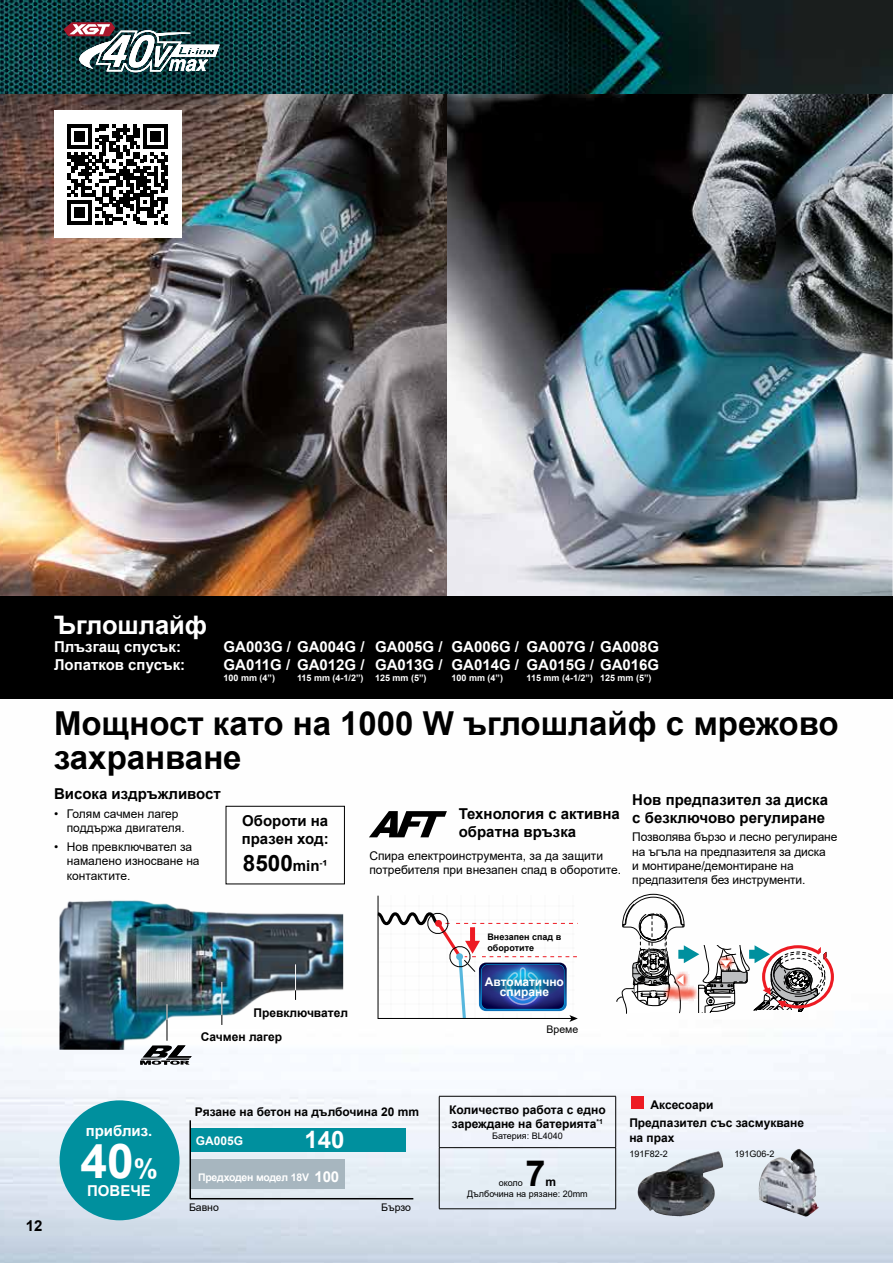
<style>
.page{position:relative;width:893px;height:1263px;background:#fff}
.page>*{position:absolute;margin:0;border:0;box-sizing:border-box;transform-origin:0 0}
.t1{font:700 48px "Arial";color:#fff}
.t2{font:700 36px "Arial";color:#000}
.t3{font:700 33px/34.5px "Arial";color:#000}
.t4{font:700 25.5px "Arial";color:#fff}
.t5{font:700 24px "Arial";color:#fff}
.t6{font:700 22.5px "Arial";color:#000}
.t7{font:700 15px "Arial";color:#fff}
.t8{font:700 15px/18px "Arial";color:#000}
.t9{font:12px/14.4px "Arial";letter-spacing:-.01em;color:#000}
.t10{font:700 12px/24.3px "Arial";color:#000}
.t11{font:700 12px/10.5px "Arial";color:#fff;text-align:center}
.t12{font:700 10.5px "Arial";letter-spacing:-.02em;color:#fff}
.t13{font:10.5px "Arial";color:#000}
.t14{font:700 9px "Arial";color:#fff}
.t15{font:9px "Arial";color:#000}
.t16{font:700 9px/10.8px "Arial";color:#000}
.s1{font-size:15px}
.s2{font-size:27px}
</style>
<div class="page">
<img style="left:446px;top:94px;width:447px;height:502px">
<img style="left:0;top:94px;width:446px;height:502px">
<img style="left:0;top:698px;width:893px;height:565px">
<img style="left:0;top:0;width:893px;height:94px">
<div style="left:0;top:596px;width:893px;height:102px;background:#000"></div>
<img style="left:60px;top:892px;width:283px;height:158px">
<img style="left:638px;top:1151px;width:80px;height:59px">
<img style="left:759px;top:1151px;width:60px;height:65px">
<img style="left:5px;top:0;width:273px;height:131px">
<img style="left:64px;top:22px;width:156px;height:50px">
<svg style="left:616px;top:893px;width:218px;height:121px"></svg>
<div style="left:135px;top:1042px;width:62px;height:25px;background:#f8fbff"></div>
<svg style="left:140px;top:1045px;width:52px;height:20px"></svg>
<hr style="left:167px;top:1004px;width:1px;height:37px;background:#000">
<svg style="left:167px;top:1004px;width:1px;height:16px"></svg>
<hr style="left:221px;top:982px;width:1px;height:43px;background:#000">
<hr style="left:221px;top:982px;width:1px;height:33px;background:#fff">
<hr style="left:295px;top:964px;width:1px;height:36px;background:#000">
<svg style="left:295px;top:964px;width:1px;height:26px"></svg>
<svg style="left:189px;top:1119px;width:226px;height:81px;background:#90c0c9"></svg>
<div style="left:631px;top:1096px;width:12px;height:13px;background:#ed1b23"></div>
<div style="left:60px;top:1100px;width:120px;height:120px;background:#00909e;border-radius:50%"></div>
<svg style="left:375px;top:895px;width:203px;height:127px"></svg>
<img style="left:474px;top:964px;width:98px;height:43px">
<div style="left:365px;top:807px;width:85px;height:34px;background:#fefefe"></div>
<svg style="left:369px;top:811px;width:78px;height:26px"></svg>
<div style="left:226px;top:806px;width:119px;height:78px;border:1px solid #000"></div>
<hr style="left:439px;top:1096px;width:177px;height:1px;background:#000">
<hr style="left:439px;top:1096px;width:1px;height:51px;background:#000">
<hr style="left:615px;top:1096px;width:1px;height:51px;background:#000">
<hr style="left:439px;top:1147px;width:177px;height:1px;background:#000">
<hr style="left:439px;top:1148px;width:1px;height:60px;background:#000">
<hr style="left:615px;top:1148px;width:1px;height:60px;background:#000">
<hr style="left:439px;top:1208px;width:177px;height:1px;background:#000">
<div style="left:54px;top:111px;width:128px;height:127px;background:#fff"></div>
<svg style="left:68px;top:124px;width:100px;height:100px"></svg>
<h3 class="t4" style="left:54px;top:607px;width:155px">Ъглошлайф</h3>
<p class="t7" style="left:54px;top:636px;width:129px">Плъзгащ спусък:</p>
<p class="t7" style="left:224px;top:636px;width:437px">GA003G / GA004G / GA005G / GA006G / GA007G / GA008G</p>
<p class="t7" style="left:54px;top:654px;width:133px">Лопатков спусък:</p>
<p class="t7" style="left:224px;top:654px;width:437px">GA011G / GA012G / GA013G / GA014G / GA015G / GA016G</p>
<p class="t14" style="left:223px;top:672px;width:53px">100 mm (4”)</p>
<p class="t14" style="left:297px;top:672px;width:68px">115 mm (4-1/2”)</p>
<p class="t14" style="left:375px;top:672px;width:53px">125 mm (5”)</p>
<p class="t14" style="left:452px;top:672px;width:53px">100 mm (4”)</p>
<p class="t14" style="left:526px;top:672px;width:127px">115 mm (4-1/2”) 125 mm (5”)</p>
<h3 class="t3" style="left:54px;top:706px;width:786px">Мощност като на 1000 W ъглошлайф с мрежово захранване</h3>
<p class="t8" style="left:54px;top:785px;width:168px">Висока издръжливост</p>
<p class="t9" style="left:67px;top:806px;width:119px;text-indent:-13px">• Голям сачмен лагер поддържа двигателя.</p>
<p class="t9" style="left:67px;top:839px;width:134px;text-indent:-13px">• Нов превключвател за намалено износване на контактите.</p>
<p class="t8" style="left:632px;top:790px;width:197px">Нов предпазител за диска с безключово регулиране</p>
<p class="t9" style="left:632px;top:830px;width:207px">Позволява бързо и лесно регулиране на ъгъла на предпазителя за диска<br>и монтиране/демонтиране на предпазителя без инструменти.</p>
<p class="t8" style="left:459px;top:805px;width:163px">Технология с активна обратна връзка</p>
<p class="t9" style="left:369px;top:848px;width:253px">Спира електроинструмента, за да защити потребителя при внезапен спад в оборотите.</p>
<p class="t8" style="left:242px;top:811px;width:89px">Обороти на празен ход:</p>
<h3 class="t6" style="left:243px;top:847px;width:86px">8500<span class="s1">min</span><sup>-</sup><span class="s1">¹</span></h3>
<p class="t10" style="left:201px;top:1000px;width:149px;text-indent:53px">Превключвател<br>Сачмен лагер</p>
<p class="t16" style="left:487px;top:932px;width:75px">Внезапен спад в оборотите</p>
<p class="t11" style="left:485px;top:977px;width:80px">Автоматично спиране</p>
<p class="t13" style="left:547px;top:1022px;width:33px">Време</p>
<p class="t8" style="left:26px;top:1217px;width:18px">12</p>
<p class="t7" style="left:86px;top:1120px;width:68px">приблиз.</p>
<h1 class="t1" style="left:80px;top:1127px;width:79px">40<span class="s2">%</span></h1>
<p class="t7" style="left:87px;top:1180px;width:65px">ПОВЕЧЕ</p>
<p class="t10" style="left:195px;top:1099px;width:226px">Рязане на бетон на дълбочина 20 mm</p>
<p class="t11" style="left:196px;top:1136px;width:49px">GA005G</p>
<h3 class="t5" style="left:304px;top:1123px;width:42px">140</h3>
<p class="t12" style="left:198px;top:1170px;width:142px">Предходен модел 18V <span class="s1">100</span></p>
<p class="t13" style="left:189px;top:1200px;width:31px">Бавно</p>
<p class="t13" style="left:381px;top:1200px;width:31px">Бързо</p>
<p class="t10" style="left:449px;top:1102px;width:158px;line-height:14.4px">Количество работа с едно зареждане на батерията<sup>*1</sup></p>
<p class="t15" style="left:492px;top:1129px;width:72px">Батерия: BL4040</p>
<h2 class="t2" style="left:525px;top:1148px;width:22px">7</h2>
<p class="t10" style="left:545px;top:1170px;width:12px">m</p>
<p class="t15" style="left:467px;top:1187px;width:122px">Дълбочина на рязане: 20mm</p>
<p class="t15" style="left:499px;top:1176px;width:26px">около</p>
<p class="t10" style="left:629px;top:1095px;width:176px;line-height:18.6px;text-indent:21px">Аксесоари<br>Предпазител със засмукване</p>
<p class="t10" style="left:629px;top:1125px;width:47px">на прах</p>
<p class="t15" style="left:629px;top:1147px;width:40px">191F82-2</p>
<p class="t15" style="left:734px;top:1147px;width:42px">191G06-2</p>
</div>
